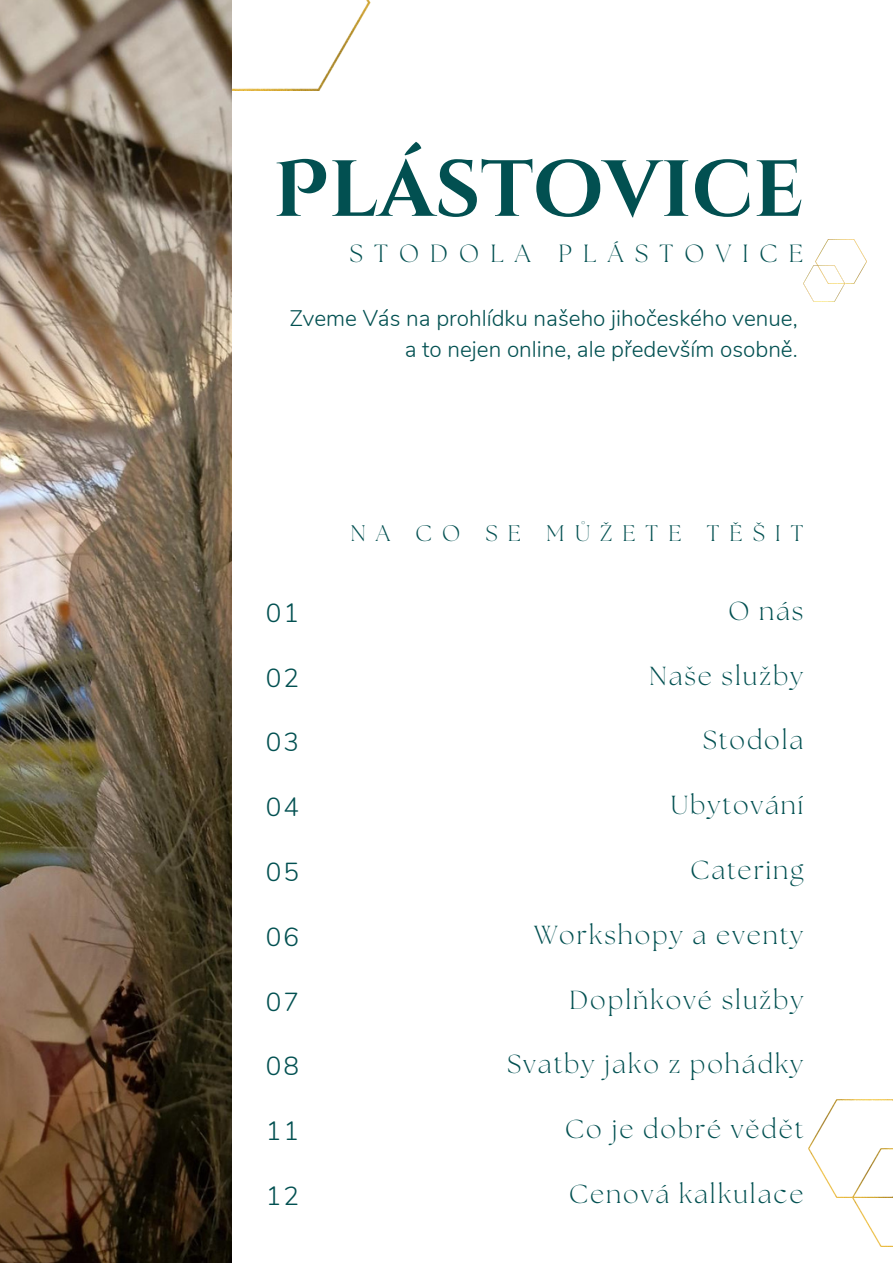
<style>
.page{position:relative;width:893px;height:1264px;background:#fff}
.page>*{position:absolute;margin:0;border:0;box-sizing:border-box;transform-origin:0 0}
.t1{font:700 79.35px "Cinzel Decorative";color:#025051}
.t2{font:300 26.1px "The Seasons";letter-spacing:.075em;color:#025051}
.t3{font:300 26.1px "Nunito";letter-spacing:.075em;color:#025051}
.t4{font:300 24.75px "The Seasons";letter-spacing:.45em;color:#025051}
.t5{font:300 22.5px "Nunito";color:#025051}
.t6{font:300 22.5px "The Seasons";letter-spacing:.45em;color:#025051}
</style>
<div class="page">
<img style="left:231px;top:0;width:139px;height:90px">
<img style="left:0;top:0;width:231px;height:1262px">
<img style="left:808px;top:1099px;width:84px;height:98px">
<img style="left:852px;top:1148px;width:40px;height:98px">
<img style="left:815px;top:240px;width:51px;height:43px">
<img style="left:803px;top:266px;width:41px;height:35px">
<p class="t1" style="left:273px;top:138px;width:532px">PLÁSTOVICE</p>
<p class="t4" style="left:349px;top:242px;width:455px">STODOLA PLÁSTOVICE</p>
<p class="t5" style="left:290px;top:303px;width:509px">Zveme Vás na prohlídku našeho jihočeského venue,</p>
<p class="t5" style="left:404px;top:334px;width:394px">a to nejen online, ale především osobně.</p>
<p class="t3" style="left:266px;top:595px;width:35px">01</p>
<p class="t3" style="left:266px;top:660px;width:35px">02</p>
<p class="t3" style="left:266px;top:725px;width:35px">03</p>
<p class="t3" style="left:266px;top:789px;width:35px">04</p>
<p class="t3" style="left:266px;top:854px;width:35px">05</p>
<p class="t3" style="left:266px;top:919px;width:35px">06</p>
<p class="t3" style="left:266px;top:984px;width:35px">07</p>
<p class="t3" style="left:266px;top:1048px;width:35px">08</p>
<p class="t3" style="left:266px;top:1113px;width:35px">11</p>
<p class="t3" style="left:266px;top:1178px;width:35px">12</p>
<p class="t6" style="left:350px;top:522px;width:454px">NA CO SE MŮŽETE TĚŠIT</p>
<p class="t2" style="left:728px;top:599px;width:76px">O nás</p>
<p class="t2" style="left:649px;top:663px;width:156px">Naše služby</p>
<p class="t2" style="left:702px;top:728px;width:102px">Stodola</p>
<p class="t2" style="left:670px;top:793px;width:134px">Ubytování</p>
<p class="t2" style="left:690px;top:858px;width:115px">Catering</p>
<p class="t2" style="left:534px;top:922px;width:270px">Workshopy a eventy</p>
<p class="t2" style="left:569px;top:987px;width:235px">Doplňkové služby</p>
<p class="t2" style="left:507px;top:1052px;width:298px">Svatby jako z pohádky</p>
<p class="t2" style="left:565px;top:1117px;width:239px">Co je dobré vědět</p>
<p class="t2" style="left:569px;top:1181px;width:236px">Cenová kalkulace</p>
</div>
